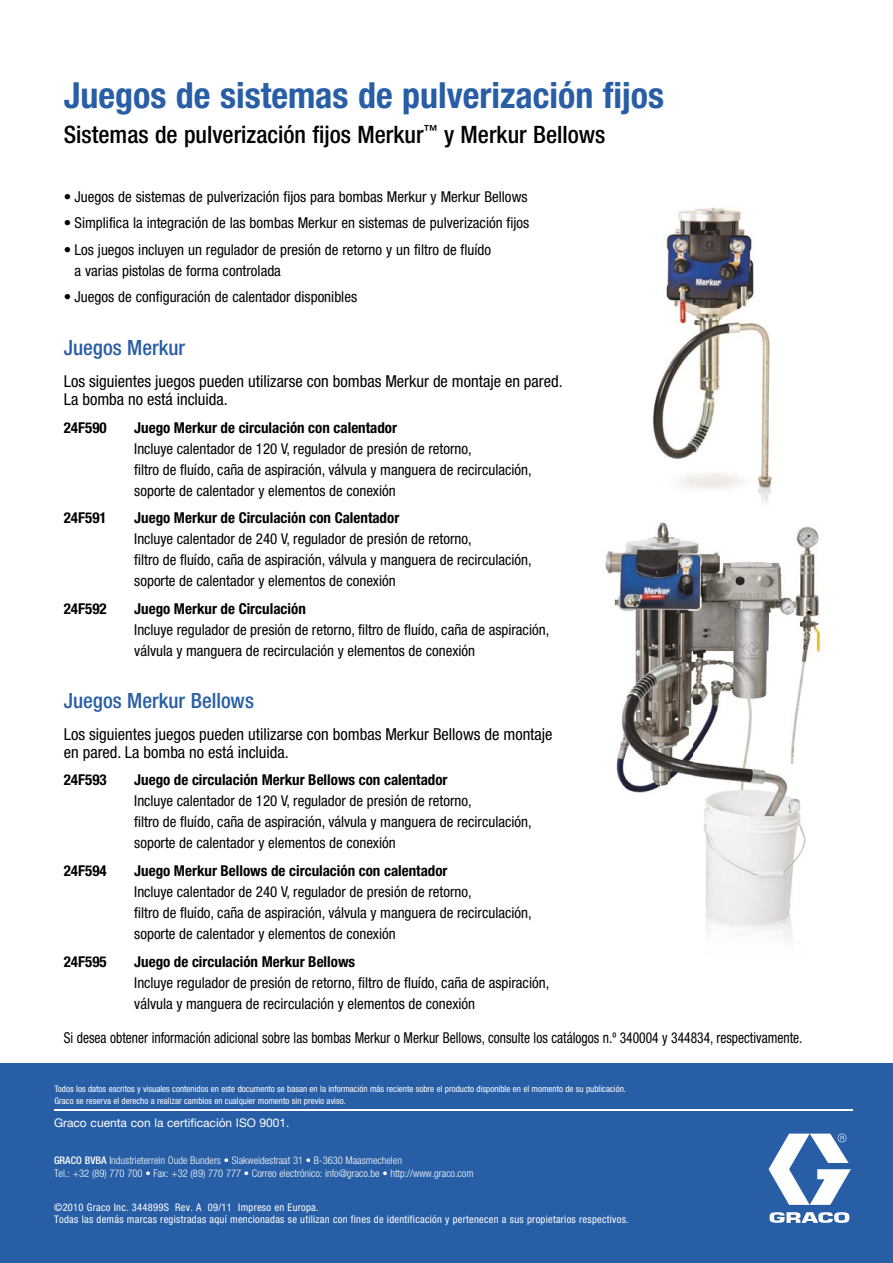
<style>
.page{position:relative;width:893px;height:1263px;background:#fff}
.page>*{position:absolute;margin:0;border:0;box-sizing:border-box;transform-origin:0 0}
.t1{font:700 condensed 36px "Helvetica Neue LT Std";color:#285ea6}
.t2{font:500 condensed 24px "Helvetica Neue LT Std";color:#000}
.t3{font:500 condensed 21px "Helvetica Neue LT Std";color:#285ea6}
.t4{font:condensed 16.5px/18px "Helvetica Neue LT Std";color:#000}
.t5{font:condensed 15px/21px "Helvetica Neue LT Std";color:#000}
.t6{font:700 condensed 15px "Helvetica Neue LT Std";color:#000}
.t7{font:condensed 15px "Helvetica Neue LT Std";color:#000;scale:.9 1}
.t8{font:12px "Helvetica Neue LT Std";color:#fff}
.t9{font:condensed 10.5px/12px "Helvetica Neue LT Std";letter-spacing:.025em;color:#fff}
.t10{font:300 condensed 10.5px/12.6px "Helvetica Neue LT Std";color:#fff}
.t11{font:condensed 9px/12px "Helvetica Neue LT Std";color:#fff}
.s1{font-weight:500}
</style>
<div class="page">
<div style="left:0;top:1063px;width:893px;height:200px;background:#285ea6"></div>
<svg style="left:768px;top:1133px;width:83px;height:90px"></svg>
<img style="left:652px;top:207px;width:120px;height:297px">
<img style="left:605px;top:522px;width:216px;height:417px">
<hr style="left:54px;top:1110px;width:798px;height:1px;background:#fff">
<h1 class="t1" style="left:64px;top:82px;width:602px">Juegos de sistemas de pulverización fijos</h1>
<h2 class="t2" style="left:64px;top:125px;width:543px">Sistemas de pulverización fijos Merkur<sup>™</sup> y Merkur Bellows</h2>
<p class="t5" style="left:64px;top:188px;width:465px">• Juegos de sistemas de pulverización fijos para bombas Merkur y Merkur Bellows</p>
<p class="t5" style="left:64px;top:214px;width:467px">• Simplifica la integración de las bombas Merkur en sistemas de pulverización fijos</p>
<p class="t5" style="left:75px;top:241px;width:418px;text-indent:-11px">• Los juegos incluyen un regulador de presión de retorno y un filtro de fluído a varias pistolas de forma controlada</p>
<p class="t5" style="left:64px;top:288px;width:295px">• Juegos de configuración de calentador disponibles</p>
<h3 class="t3" style="left:64px;top:340px;width:123px">Juegos Merkur</h3>
<p class="t4" style="left:64px;top:374px;width:500px">Los siguientes juegos pueden utilizarse con bombas Merkur de montaje en pared.<br>La bomba no está incluida.</p>
<p class="t6" style="left:64px;top:422px;width:44px">24F590</p>
<p class="t6" style="left:134px;top:422px;width:264px">Juego Merkur de circulación con calentador</p>
<p class="t5" style="left:134px;top:440px;width:399px">Incluye calentador de 120 V, regulador de presión de retorno,<br>filtro de fluído, caña de aspiración, válvula y manguera de recirculación, soporte de calentador y elementos de conexión</p>
<p class="t6" style="left:64px;top:513px;width:44px">24F591</p>
<p class="t6" style="left:134px;top:513px;width:267px">Juego Merkur de Circulación con Calentador</p>
<p class="t5" style="left:134px;top:530px;width:399px">Incluye calentador de 240 V, regulador de presión de retorno,<br>filtro de fluído, caña de aspiración, válvula y manguera de recirculación, soporte de calentador y elementos de conexión</p>
<p class="t6" style="left:64px;top:603px;width:44px">24F592</p>
<p class="t6" style="left:134px;top:603px;width:173px">Juego Merkur de Circulación</p>
<p class="t5" style="left:134px;top:621px;width:416px">Incluye regulador de presión de retorno, filtro de fluído, caña de aspiración, válvula y manguera de recirculación y elementos de conexión</p>
<h3 class="t3" style="left:64px;top:693px;width:192px">Juegos Merkur Bellows</h3>
<p class="t4" style="left:64px;top:727px;width:490px">Los siguientes juegos pueden utilizarse con bombas Merkur Bellows de montaje en pared. La bomba no está incluida.</p>
<p class="t6" style="left:64px;top:775px;width:44px">24F593</p>
<p class="t6" style="left:134px;top:775px;width:315px">Juego de circulación Merkur Bellows con calentador</p>
<p class="t5" style="left:134px;top:792px;width:399px">Incluye calentador de 120 V, regulador de presión de retorno,<br>filtro de fluído, caña de aspiración, válvula y manguera de recirculación, soporte de calentador y elementos de conexión</p>
<p class="t6" style="left:64px;top:865px;width:44px">24F594</p>
<p class="t6" style="left:134px;top:865px;width:315px">Juego Merkur Bellows de circulación con calentador</p>
<p class="t5" style="left:134px;top:883px;width:399px">Incluye calentador de 240 V, regulador de presión de retorno,<br>filtro de fluído, caña de aspiración, válvula y manguera de recirculación, soporte de calentador y elementos de conexión</p>
<p class="t6" style="left:64px;top:956px;width:44px">24F595</p>
<p class="t6" style="left:134px;top:956px;width:222px">Juego de circulación Merkur Bellows</p>
<p class="t5" style="left:134px;top:974px;width:416px">Incluye regulador de presión de retorno, filtro de fluído, caña de aspiración, válvula y manguera de recirculación y elementos de conexión</p>
<p class="t7" style="left:64px;top:1032px;width:822px">Si desea obtener información adicional sobre las bombas Merkur o Merkur Bellows, consulte los catálogos n.º 340004 y 344834, respectivamente.</p>
<p class="t11" style="left:54px;top:1083px;width:573px">Todos los datos escritos y visuales contenidos en este documento se basan en la información más reciente sobre el producto disponible en el momento de su publicación.<br>Graco se reserva el derecho a realizar cambios en cualquier momento sin previo aviso.</p>
<p class="t8" style="left:54px;top:1118px;width:237px">Graco cuenta con la certificación ISO 9001.</p>
<p class="t10" style="left:54px;top:1155px;width:421px"><span class="s1">GRACO BVBA</span> Industrieterrein Oude Bunders • Slakweidestraat 31 • B-3630 Maasmechelen<br>Tel.: +32 (89) 770 700 • Fax: +32 (89) 770 777 • Correo electrónico: info@graco.be • http://www.graco.com</p>
<p class="t9" style="left:54px;top:1202px;width:576px">©2010 Graco Inc. 344899S Rev. A 09/11 Impreso en Europa.<br>Todas las demás marcas registradas aquí mencionadas se utilizan con fines de identificación y pertenecen a sus propietarios respectivos.</p>
</div>
